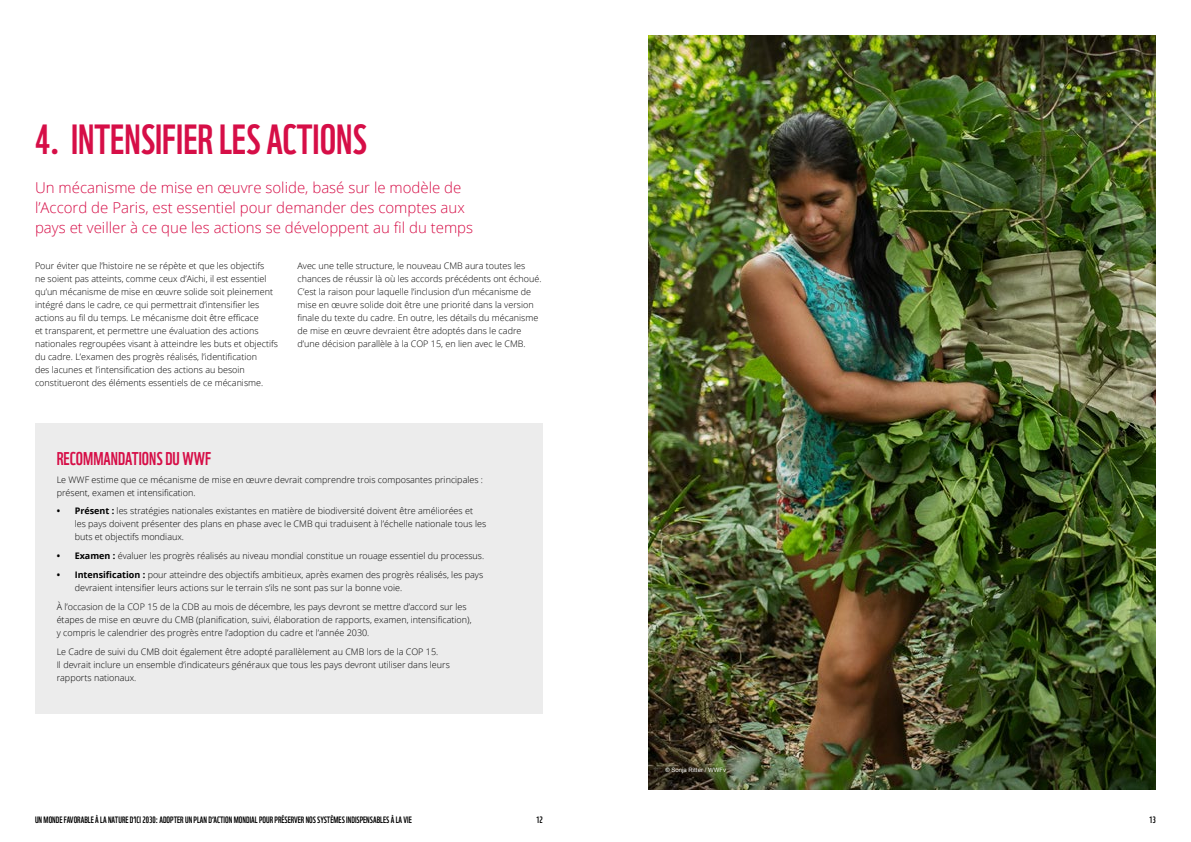
<style>
.page{position:relative;width:1191px;height:842px;background:#fff}
.page>*{position:absolute;margin:0;border:0;box-sizing:border-box;transform-origin:0 0}
.Heading_2{font:41px "WWF";color:#d60e47}
.Contents{font:18px "WWF";color:#d60e47}
.Standfirst{font:300 15px/20px "Open Sans";color:#d60e47}
.Bodycopy{font:300 9px/13px "Open Sans";color:#000}
.Folio{font:9px "WWF";color:#000}
.Copyright_Credit{font:6px "Arial";color:#fff}
.s1{font-weight:700}
</style>
<div class="page">
<img style="left:648px;top:35px;width:508px;height:754px">
<div style="left:35px;top:423px;width:508px;height:291px;background:#ececec"></div>
<p class="Heading_2" style="left:35px;top:107px;width:333px">4. INTENSIFIER LES ACTIONS</p>
<p class="Standfirst" style="left:35px;top:178px;width:440px">Un mécanisme de mise en œuvre solide, basé sur le modèle de l’Accord de Paris, est essentiel pour demander des comptes aux pays et veiller à ce que les actions se développent au fil du temps</p>
<p class="Bodycopy" style="left:35px;top:259px;width:244px">Pour éviter que l’histoire ne se répète et que les objectifs<br>ne soient pas atteints, comme ceux d’Aichi, il est essentiel qu’un mécanisme de mise en œuvre solide soit pleinement intégré dans le cadre, ce qui permettrait d’intensifier les actions au fil du temps. Le mécanisme doit être efficace<br>et transparent, et permettre une évaluation des actions nationales regroupées visant à atteindre les buts et objectifs du cadre. L’examen des progrès réalisés, l’identification<br>des lacunes et l’intensification des actions au besoin constitueront des éléments essentiels de ce mécanisme.</p>
<p class="Bodycopy" style="left:297px;top:259px;width:245px">Avec une telle structure, le nouveau CMB aura toutes les chances de réussir là où les accords précédents ont échoué.<br>C’est la raison pour laquelle l’inclusion d’un mécanisme de mise en œuvre solide doit être une priorité dans la version finale du texte du cadre. En outre, les détails du mécanisme de mise en œuvre devraient être adoptés dans le cadre d’une décision parallèle à la COP 15, en lien avec le CMB.</p>
<p class="Contents" style="left:57px;top:444px;width:156px">RECOMMANDATIONS DU WWF</p>
<p class="Bodycopy" style="left:57px;top:472px;width:428px">Le WWF estime que ce mécanisme de mise en œuvre devrait comprendre trois composantes principales : présent, examen et intensification.</p>
<p class="Bodycopy" style="left:75px;top:504px;width:413px;text-indent:-18px"><span class="s1">• Présent :</span> les stratégies nationales existantes en matière de biodiversité doivent être améliorées et les pays doivent présenter des plans en phase avec le CMB qui traduisent à l’échelle nationale tous les buts et objectifs mondiaux.</p>
<p class="Bodycopy" style="left:57px;top:549px;width:429px"><span class="s1">• Examen :</span> évaluer les progrès réalisés au niveau mondial constitue un rouage essentiel du processus.</p>
<p class="Bodycopy" style="left:75px;top:568px;width:410px;text-indent:-18px"><span class="s1">• Intensification :</span> pour atteindre des objectifs ambitieux, après examen des progrès réalisés, les pays devraient intensifier leurs actions sur le terrain s’ils ne sont pas sur la bonne voie.</p>
<p class="Bodycopy" style="left:57px;top:600px;width:416px">À l’occasion de la COP 15 de la CDB au mois de décembre, les pays devront se mettre d’accord sur les étapes de mise en œuvre du CMB (planification, suivi, élaboration de rapports, examen, intensification), y compris le calendrier des progrès entre l’adoption du cadre et l’année 2030.</p>
<p class="Bodycopy" style="left:57px;top:645px;width:395px">Le Cadre de suivi du CMB doit également être adopté parallèlement au CMB lors de la COP 15.<br>Il devrait inclure un ensemble d’indicateurs généraux que tous les pays devront utiliser dans leurs rapports nationaux.</p>
<p class="Folio" style="left:35px;top:813px;width:378px">UN MONDE FAVORABLE À LA NATURE D’ICI 2030: ADOPTER UN PLAN D’ACTION MONDIAL POUR PRÉSERVER NOS SYSTÈMES INDISPENSABLES À LA VIE</p>
<p class="Folio" style="left:536px;top:813px;width:8px">12</p>
<p class="Copyright_Credit" style="left:665px;top:766px;width:62px">© Sonja Ritter / WWFv</p>
<p class="Folio" style="left:1149px;top:813px;width:8px">13</p>
</div>
